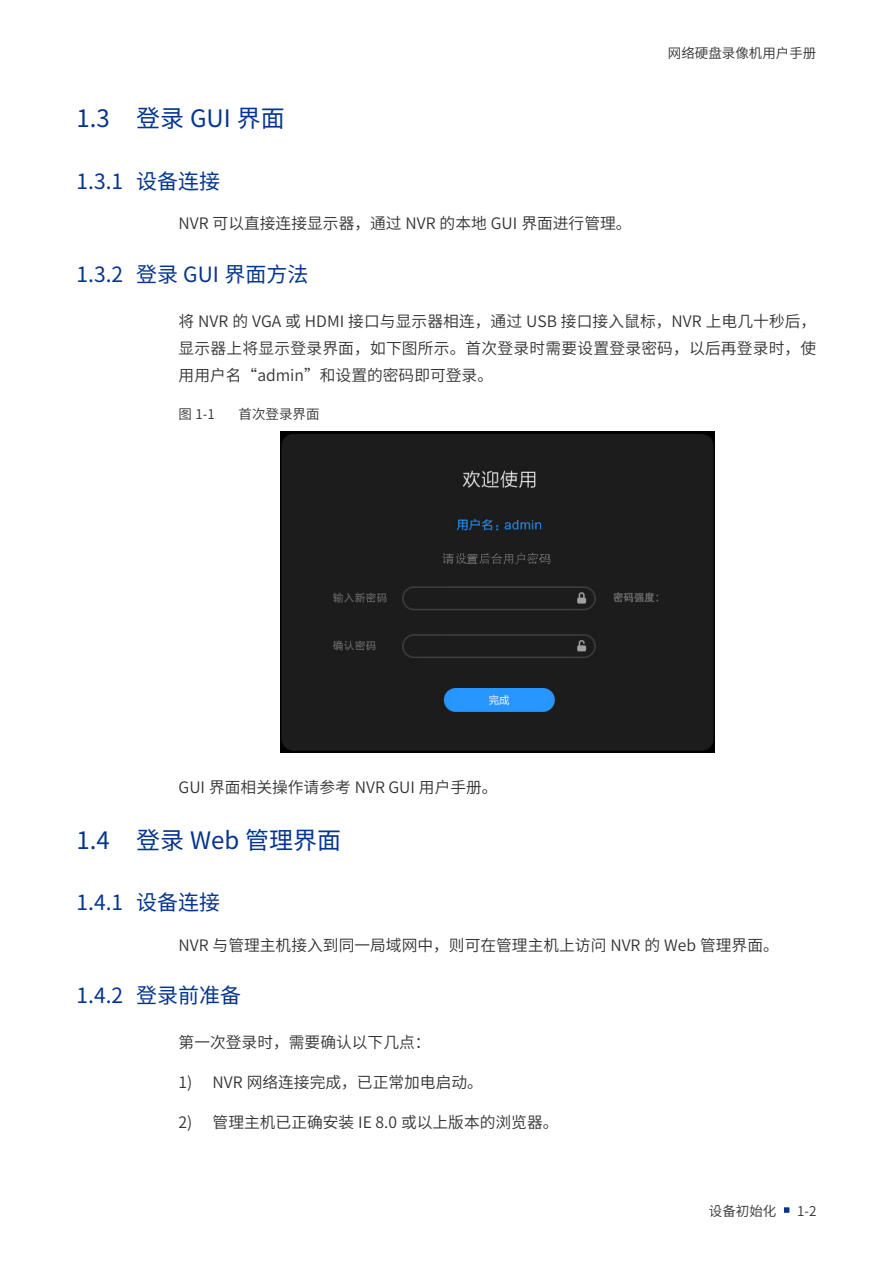
<style>
.page{position:relative;width:893px;height:1263px;background:#fff}
.page>*{position:absolute;margin:0;border:0;box-sizing:border-box;transform-origin:0 0}
.t1{font:24px "Source Han Sans CN";color:#063591}
.t2{font:21px "Source Han Sans CN";color:#063591}
.UG模块化正文{font:15.75px/27px "Source Han Sans CN";color:#333;text-align:justify}
.t3{font:13.5px "Source Han Sans CN";color:#333}
</style>
<div class="page">
<div style="left:783px;top:1206px;width:7px;height:7px;background:#063591"></div>
<div style="left:782px;top:1206px;width:9px;height:8px;border:2px solid #fff"></div>
<img style="left:280px;top:431px;width:435px;height:321px">
<p class="t1" style="left:77px;top:105px;width:210px">1.3 登录 GUI 界面</p>
<p class="t3" style="left:668px;top:45px;width:150px">网络硬盘录像机用户手册</p>
<p class="t2" style="left:77px;top:169px;width:145px">1.3.1 设备连接</p>
<p class="UG模块化正文" style="left:179px;top:211px;width:454px">NVR 可以直接连接显示器，通过 NVR 的本地 GUI 界面进行管理。</p>
<p class="t2" style="left:77px;top:263px;width:233px">1.3.2 登录 GUI 界面方法</p>
<p class="UG模块化正文" style="left:179px;top:308px;width:639px">将 NVR 的 VGA 或 HDMI 接口与显示器相连，通过 USB 接口接入鼠标，NVR 上电几十秒后，显示器上将显示登录界面，如下图所示。首次登录时需要设置登录密码，以后再登录时，使用用户名“admin”和设置的密码即可登录。</p>
<p class="t3" style="left:179px;top:406px;width:38px">图 1-1</p>
<p class="t3" style="left:239px;top:406px;width:82px">首次登录界面</p>
<p class="UG模块化正文" style="left:179px;top:774px;width:321px">GUI 界面相关操作请参考 NVR GUI 用户手册。</p>
<p class="t1" style="left:77px;top:826px;width:266px">1.4 登录 Web 管理界面</p>
<p class="t2" style="left:77px;top:890px;width:145px">1.4.1 设备连接</p>
<p class="UG模块化正文" style="left:179px;top:932px;width:602px">NVR 与管理主机接入到同一局域网中，则可在管理主机上访问 NVR 的 Web 管理界面。</p>
<p class="t2" style="left:77px;top:984px;width:166px">1.4.2 登录前准备</p>
<p class="UG模块化正文" style="left:179px;top:1029px;width:254px">第一次登录时，需要确认以下几点：</p>
<p class="UG模块化正文" style="left:179px;top:1069px;width:306px">1) NVR 网络连接完成，已正常加电启动。</p>
<p class="UG模块化正文" style="left:179px;top:1109px;width:381px">2) 管理主机已正确安装 IE 8.0 或以上版本的浏览器。</p>
<p class="t3" style="left:709px;top:1203px;width:69px">设备初始化</p>
<p class="t3" style="left:797px;top:1203px;width:21px">1-2</p>
</div>
